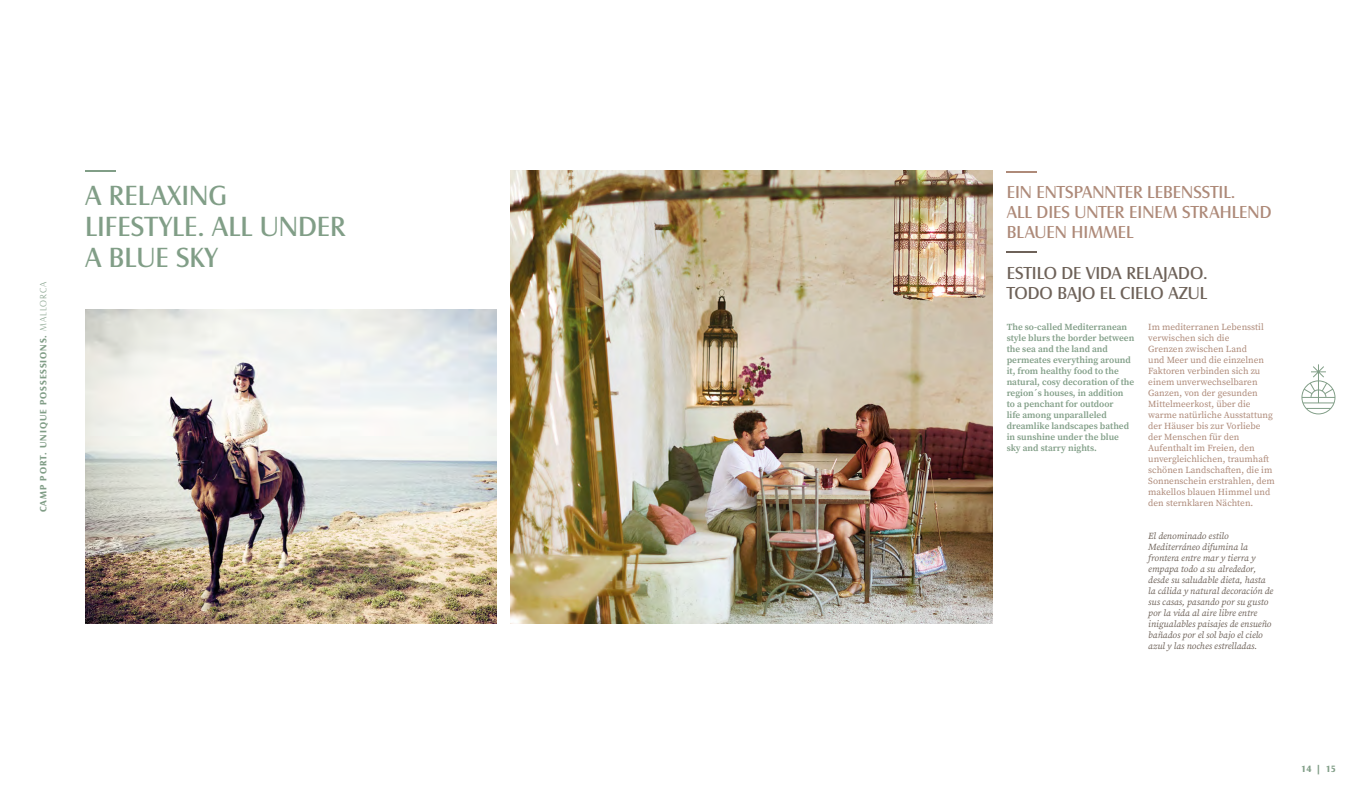
<style>
.page{position:relative;width:1361px;height:794px;background:#fff}
.page>*{position:absolute;margin:0;border:0;box-sizing:border-box;transform-origin:0 0}
.t1{font:28.8px/31px "Castle EF";color:#819e87}
.t2{font:18px/20px "Castle EF";color:#ae8a79}
.t3{font:18px "Castle EF";color:#6e6259}
.t4{font:700 9.5px "Castle EF";letter-spacing:.1em;color:#819e87}
.t5{font:9.2px/11px "Source Serif Pro";color:#ae8a79}
.t6{font:600 9.2px/11px "Source Serif Pro";color:#819e87}
.t7{font:italic 9.2px/11px "Source Serif Pro";color:#6e6259}
.s1{font-weight:300}
</style>
<div class="page">
<svg style="left:1301px;top:364px;width:34px;height:50px"></svg>
<img style="left:85px;top:309px;width:411px;height:315px">
<img style="left:510px;top:170px;width:482px;height:454px">
<hr style="left:85px;top:170px;width:31px;height:1px;background:#819e87">
<hr style="left:1006px;top:171px;width:31px;height:1px;background:#ae8a79">
<hr style="left:1006px;top:251px;width:31px;height:1px;background:#6e6259">
<p class="t4" style="left:38px;top:512px;width:232px;rotate:-90deg">CAMP PORT. UNIQUE POSSESSIONS. <span class="s1">MALLORCA</span></p>
<p class="t1" style="left:85px;top:180px;width:144px">A RELAXING</p>
<p class="t1" style="left:85px;top:211px;width:262px">LIFESTYLE. ALL UNDER<br>A BLUE SKY</p>
<p class="t2" style="left:1006px;top:183px;width:230px">EIN ENTSPANNTER LEBENSSTIL.</p>
<p class="t2" style="left:1006px;top:203px;width:266px">ALL DIES UNTER EINEM STRAHLEND<br>BLAUEN HIMMEL</p>
<p class="t3" style="left:1006px;top:262px;width:203px">ESTILO DE VIDA RELAJADO.</p>
<p class="t3" style="left:1006px;top:282px;width:202px">TODO BAJO EL CIELO AZUL</p>
<p class="t5" style="left:1148px;top:321px;width:128px">Im mediterranen Lebensstil verwischen sich die<br>Grenzen zwischen Land<br>und Meer und die einzelnen<br>Faktoren verbinden sich zu einem unverwechselbaren<br>Ganzen, von der gesunden<br>Mittelmeerkost, über die warme natürliche Ausstattung der Häuser bis zur Vorliebe der Menschen für den<br>Aufenthalt im Freien, den unvergleichlichen, traumhaft schönen Landschaften, die im<br>Sonnenschein erstrahlen, dem makellos blauen Himmel und den sternklaren Nächten.</p>
<p class="t7" style="left:1148px;top:530px;width:127px">El denominado estilo<br>Mediterráneo difumina la frontera entre mar y tierra y empapa todo a su alrededor, desde su saludable dieta, hasta la cálida y natural decoración de sus casas, pasando por su gusto por la vida al aire libre entre inigualables paisajes de ensueño bañados por el sol bajo el cielo azul y las noches estrelladas.</p>
<p class="t6" style="left:1006px;top:321px;width:129px">The so-called Mediterranean style blurs the border between the sea and the land and permeates everything around it, from healthy food to the natural, cosy decoration of the region´s houses, in addition<br>to a penchant for outdoor<br>life among unparalleled dreamlike landscapes bathed in sunshine under the blue sky and starry nights.</p>
<p class="t4" style="left:1301px;top:763px;width:37px">14 | 15</p>
</div>
